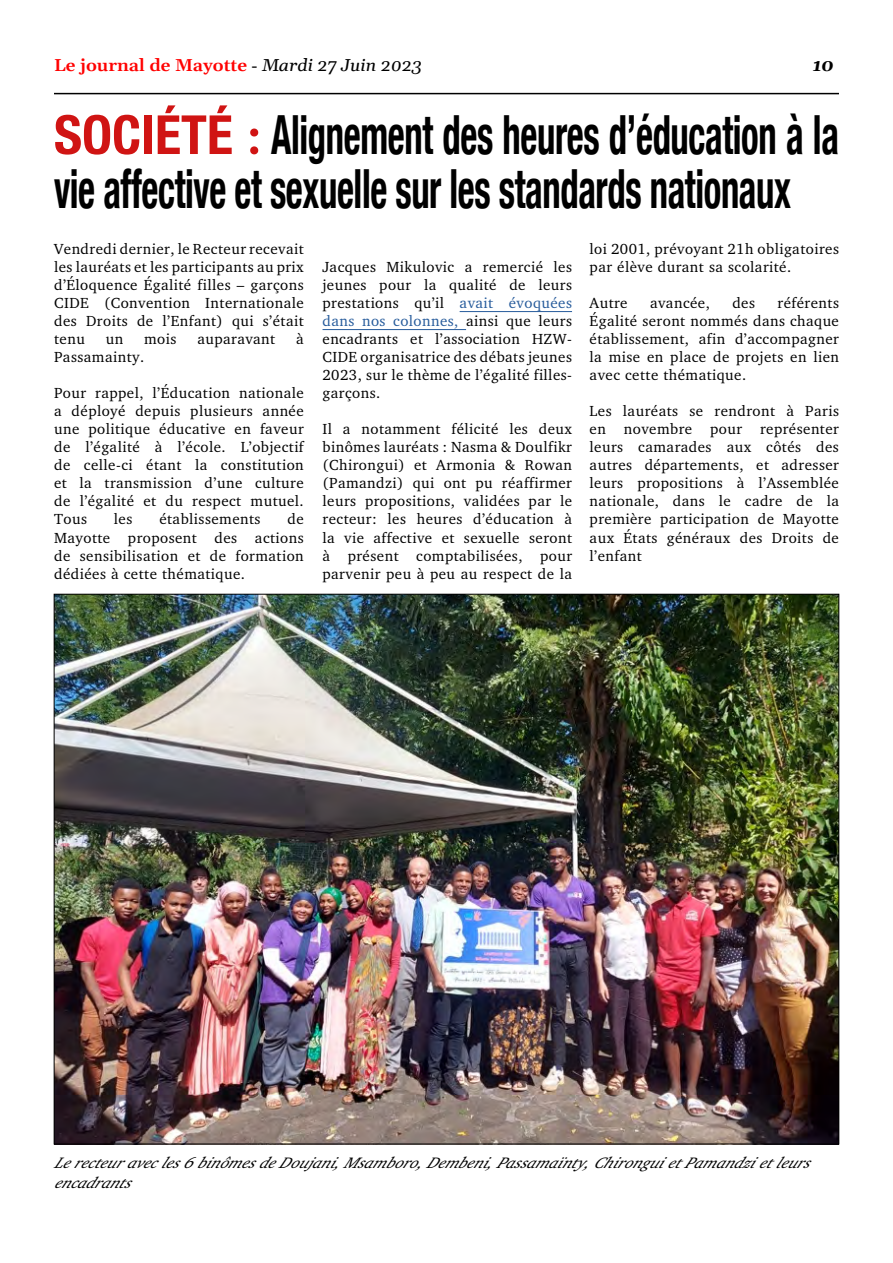
<style>
.page{position:relative;width:893px;height:1263px;background:#fff}
.page>*{position:absolute;margin:0;border:0;box-sizing:border-box;transform-origin:0 0}
.t1{font:700 condensed 54px/54px "Helvetica Neue";letter-spacing:-.01em;color:#000;scale:.68 1}
.t2{font:600 16.95px "Gelasio";color:#f00;scale:1.06 1}
.t3{font:italic 700 16.95px "Gelasio";color:#000;scale:1.06 1}
.t4{font:italic 15.45px/20.7px "Charter";color:#000;scale:1.06 1}
.t5{font:15px/18px "Charter";letter-spacing:.03em;color:#000;text-align:justify}
.s1{font-family:"Times New Roman";font-weight:400;color:#000}
.s2{font-weight:400;font-style:italic;color:#000}
.s3{color:#d01413}
.s4{font-family:"Carlito";font-stretch:normal;color:#d01413}
.s5{color:#265b9b}
</style>
<div class="page">
<hr style="left:54px;top:93px;width:785px;height:1px;background:#000">
<hr style="left:460px;top:311px;width:112px;height:1px;background:#265b9b">
<hr style="left:323px;top:329px;width:143px;height:1px;background:#265b9b">
<img style="left:56px;top:596px;width:781px;height:546px">
<p class="t2" style="left:54px;top:58px;width:349px">Le journal de Mayotte <span class="s1">-</span> <span class="s2">Mardi 27 Juin 2023</span></p>
<p class="t3" style="left:812px;top:58px;width:22px">10</p>
<h1 class="t1" style="left:54px;top:108px;width:1156px"><span class="s3">SOCIÉTÉ</span> <span class="s4">:</span> Alignement des heures d’éducation à la vie affective et sexuelle sur les standards nationaux</h1>
<p class="t5" style="left:590px;top:240px;width:251px">loi 2001, prévoyant 21h obligatoires par élève durant sa scolarité.</p>
<p class="t5" style="left:590px;top:294px;width:40px">Autre</p>
<p class="t5" style="left:650px;top:294px;width:61px">avancée,</p>
<p class="t5" style="left:732px;top:294px;width:24px">des</p>
<p class="t5" style="left:54px;top:240px;width:251px">Vendredi dernier, le Recteur recevait les lauréats et les participants au prix d’Éloquence Égalité filles – garçons CIDE (Convention Internationale des Droits de l’Enfant) qui s’était tenu</p>
<p class="t5" style="left:323px;top:258px;width:251px">Jacques Mikulovic a remercié les jeunes pour la qualité de leurs prestations qu’il <span class="s5">avait évoquées dans nos colonnes,</span> ainsi que leurs encadrants et l’association HZW-CIDE organisatrice des débats jeunes 2023, sur le thème de l’égalité filles&shy;garçons.</p>
<p class="t5" style="left:323px;top:420px;width:251px">Il a notamment félicité les deux binômes lauréats : Nasma &amp; Doulfikr (Chirongui) et Armonia &amp; Rowan (Pamandzi) qui ont pu réaffirmer leurs propositions, validées par le recteur: les heures d’éducation à la vie affective et sexuelle seront à présent comptabilisées, pour parvenir peu à peu au respect de la</p>
<p class="t5" style="left:590px;top:294px;width:251px;text-indent:188px">référents Égalité seront nommés dans chaque établissement, afin d’accompagner la mise en place de projets en lien avec cette thématique.</p>
<p class="t5" style="left:590px;top:402px;width:251px">Les lauréats se rendront à Paris en novembre pour représenter leurs camarades aux côtés des autres départements, et adresser leurs propositions à l’Assemblée nationale, dans le cadre de la première participation de Mayotte aux États généraux des Droits de l’enfant</p>
<p class="t5" style="left:106px;top:330px;width:19px">un</p>
<p class="t5" style="left:144px;top:330px;width:34px">mois</p>
<p class="t5" style="left:197px;top:330px;width:79px">auparavant</p>
<p class="t5" style="left:296px;top:330px;width:9px">à</p>
<p class="t5" style="left:54px;top:348px;width:92px">Passamainty.</p>
<p class="t5" style="left:54px;top:384px;width:251px">Pour rappel, l’Éducation nationale a déployé depuis plusieurs année une politique éducative en faveur de l’égalité à l’école. L’objectif de celle-ci étant la constitution et la transmission d’une culture de l’égalité et du respect mutuel.<br>Tous</p>
<p class="t5" style="left:54px;top:510px;width:251px;text-indent:233px">de Mayotte proposent des actions de sensibilisation et de formation dédiées à cette thématique.</p>
<p class="t5" style="left:114px;top:510px;width:20px">les</p>
<p class="t5" style="left:159px;top:510px;width:103px">établissements</p>
<p class="t4" style="left:54px;top:1153px;width:720px">Lerecteuravecles6binômesdeDoujani, Msamboro, Dembeni, Passamaïnty, ChironguietPamandzietleurs encadrants</p>
</div>
